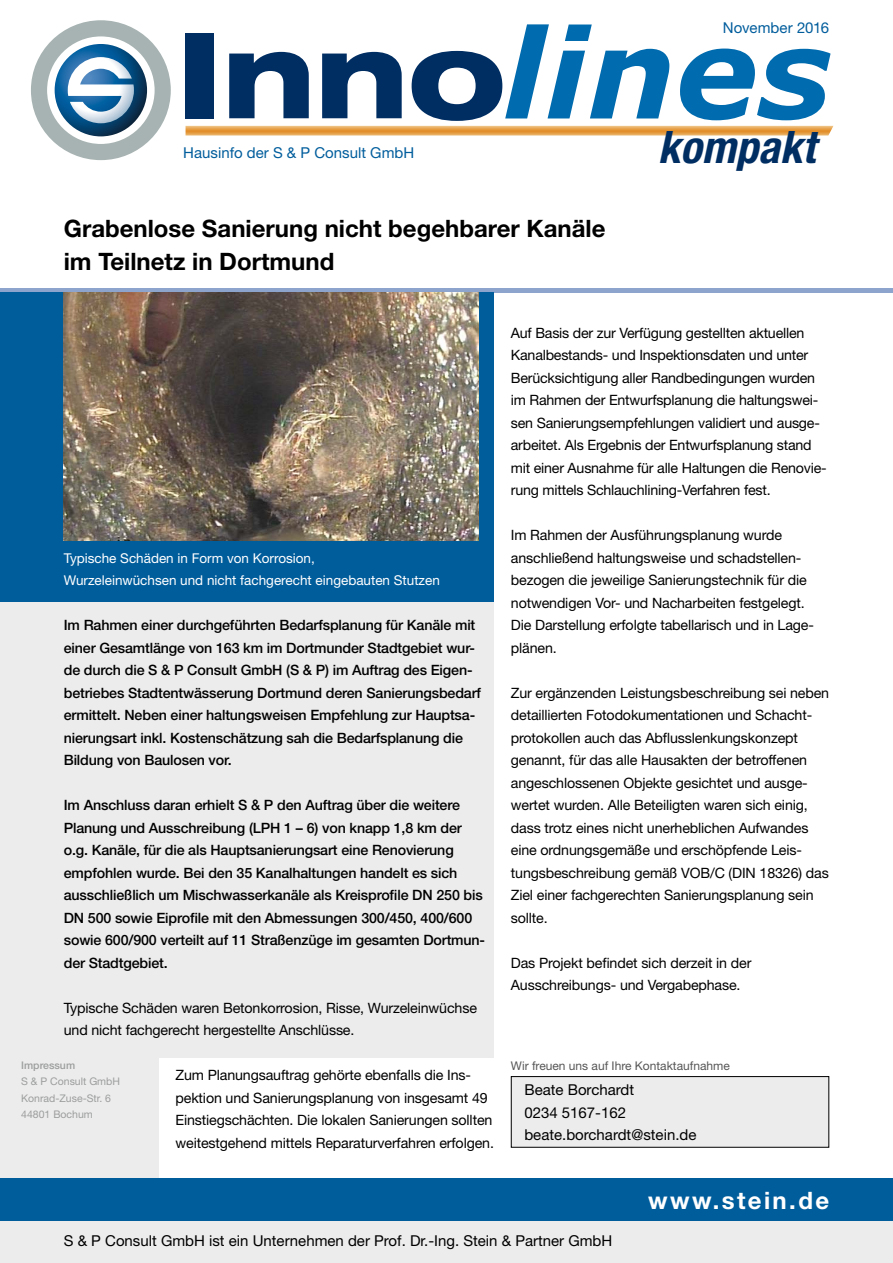
<style>
.page{position:relative;width:893px;height:1263px;background:#fff}
.page>*{position:absolute;margin:0;border:0;box-sizing:border-box;transform-origin:0 0}
.t1{font:italic 700 123.75px "Verdana";color:#006bae}
.t2{font:italic 700 condensed 44.85px "Helvetica Neue";color:#002e63}
.Überschrift_1{font:700 24px/33px "Helvetica Neue";color:#000}
.URL_unten{font:700 24px "Helvetica Neue";letter-spacing:.1em;color:#fff}
.Kontakt{font:15px/22.5px "Helvetica Neue";color:#000}
.Kolumnentitel{font:15px "Helvetica Neue";color:#005d9c}
.t3{font:14.25px/22.5px "Helvetica Neue";letter-spacing:-.01em;color:#000}
.Standard_Headline{font:500 14.25px/22.5px "Helvetica Neue";letter-spacing:-.01em;color:#000}
.Bildunterschrift_inv{font:13.5px "Helvetica Neue";color:#fff}
.Bildunterschrift{font:12px "Helvetica Neue";color:#565656}
.t4{font:10.5px/16.5px "Helvetica Neue";color:#9c9d9d}
.t5{font:500 10.5px "Helvetica Neue";color:#9c9d9d}
.s1{font-family:"Helvetica Neue";font-weight:800;font-style:normal;font-stretch:expanded;font-size:119.4px;color:#002e63}
</style>
<div class="page">
<div style="left:0;top:293px;width:159px;height:885px;background:#ececed"></div>
<svg style="left:31px;top:20px;width:140px;height:140px"></svg>
<div style="left:0;top:1220px;width:893px;height:43px;background:#ececed"></div>
<div style="left:0;top:1178px;width:893px;height:42px;background:#005d9c"></div>
<svg style="left:186px;top:126px;width:647px;height:10px;background:#e7a857"></svg>
<div style="left:0;top:288px;width:893px;height:5px;background:#8da5cd"></div>
<div style="left:0;top:293px;width:494px;height:309px;background:#005d9c"></div>
<div style="left:0;top:602px;width:494px;height:456px;background:#ececed"></div>
<div style="left:511px;top:1076px;width:318px;height:71px;background:#ececed"></div>
<div style="left:511px;top:1076px;width:318px;height:72px;border:1px solid #000"></div>
<img style="left:64px;top:292px;width:414px;height:248px">
<p class="Kolumnentitel" style="left:723px;top:19px;width:108px">November 2016</p>
<h1 class="t1" style="left:176px;top:-14px;width:656px"><span class="s1">Inno</span>lines</h1>
<h2 class="t2" style="left:658px;top:120px;width:159px">kompakt</h2>
<p class="Kolumnentitel" style="left:183px;top:143px;width:232px">Hausinfo der S &amp; P Consult GmbH</p>
<p class="Überschrift_1" style="left:64px;top:211px;width:543px">Grabenlose Sanierung nicht begehbarer Kanäle im Teilnetz in Dortmund</p>
<p class="Bildunterschrift_inv" style="left:64px;top:550px;width:253px">Typische Schäden in Form von Korrosion,</p>
<p class="Bildunterschrift_inv" style="left:64px;top:572px;width:378px">Wurzeleinwüchsen und nicht fachgerecht eingebauten Stutzen</p>
<p class="Standard_Headline" style="left:64px;top:614px;width:419px">Im Rahmen einer durchgeführten Bedarfsplanung für Kanäle mit einer Gesamtlänge von 163 km im Dortmunder Stadtgebiet wur&shy;de durch die S &amp; P Consult GmbH (S &amp; P) im Auftrag des Eigen&shy;betriebes Stadtentwässerung Dortmund deren Sanierungsbedarf ermittelt. Neben einer haltungsweisen Empfehlung zur Hauptsa&shy;nierungsart inkl. Kostenschätzung sah die Bedarfsplanung die Bildung von Baulosen vor.</p>
<p class="Standard_Headline" style="left:64px;top:794px;width:423px">Im Anschluss daran erhielt S &amp; P den Auftrag über die weitere Planung und Ausschreibung (LPH 1 – 6) von knapp 1,8 km der o.g. Kanäle, für die als Hauptsanierungsart eine Renovierung empfohlen wurde. Bei den 35 Kanalhaltungen handelt es sich ausschließlich um Mischwasserkanäle als Kreisprofile DN 250 bis DN 500 sowie Eiprofile mit den Abmessungen 300/450, 400/600 sowie 600/900 verteilt auf 11 Straßenzüge im gesamten Dortmun&shy;der Stadtgebiet.</p>
<p class="t3" style="left:64px;top:996px;width:415px">Typische Schäden waren Betonkorrosion, Risse, Wurzeleinwüchse und nicht fachgerecht hergestellte Anschlüsse.</p>
<p class="t5" style="left:21px;top:1059px;width:55px">Impressum</p>
<p class="t4" style="left:21px;top:1073px;width:100px">S &amp; P Consult GmbH<br>Konrad-Zuse-Str. 6<br>44801 Bochum</p>
<p class="t3" style="left:176px;top:1063px;width:320px">Zum Planungsauftrag gehörte ebenfalls die Ins&shy;pektion und Sanierungsplanung von insgesamt 49<br>Einstiegschächten. Die lokalen Sanierungen sollten weitestgehend mittels Reparaturverfahren erfolgen.</p>
<p class="t3" style="left:511px;top:321px;width:317px">Auf Basis der zur Verfügung gestellten aktuellen Kanalbestands- und Inspektionsdaten und unter Berücksichtigung aller Randbedingungen wurden im Rahmen der Entwurfsplanung die haltungswei&shy;sen Sanierungsempfehlungen validiert und ausge&shy;arbeitet. Als Ergebnis der Entwurfsplanung stand mit einer Ausnahme für alle Haltungen die Renovie&shy;rung mittels Schlauchlining-Verfahren fest.</p>
<p class="t3" style="left:511px;top:523px;width:305px">Im Rahmen der Ausführungsplanung wurde anschließend haltungsweise und schadstellen&shy;bezogen die jeweilige Sanierungstechnik für die notwendigen Vor- und Nacharbeiten festgelegt.<br>Die Darstellung erfolgte tabellarisch und in Lage&shy;plänen.</p>
<p class="t3" style="left:511px;top:681px;width:320px">Zur ergänzenden Leistungsbeschreibung sei neben detaillierten Fotodokumentationen und Schacht&shy;protokollen auch das Abflusslenkungskonzept genannt, für das alle Hausakten der betroffenen angeschlossenen Objekte gesichtet und ausge&shy;wertet wurden. Alle Beteiligten waren sich einig, dass trotz eines nicht unerheblichen Aufwandes eine ordnungsgemäße und erschöpfende Leis&shy;tungsbeschreibung gemäß VOB/C (DIN 18326) das Ziel einer fachgerechten Sanierungsplanung sein sollte.</p>
<p class="t3" style="left:511px;top:951px;width:242px">Das Projekt befindet sich derzeit in der<br>Ausschreibungs- und Vergabephase.</p>
<p class="Bildunterschrift" style="left:511px;top:1058px;width:220px">Wir freuen uns auf Ihre Kontaktaufnahme</p>
<p class="Kontakt" style="left:524px;top:1078px;width:174px">Beate Borchardt<br>0234 5167-162 beate.borchardt@stein.de</p>
<p class="URL_unten" style="left:648px;top:1185px;width:183px">www.stein.de</p>
<p class="Kontakt" style="left:64px;top:1229px;width:550px">S &amp; P Consult GmbH ist ein Unternehmen der Prof. Dr.-Ing. Stein &amp; Partner GmbH</p>
</div>
